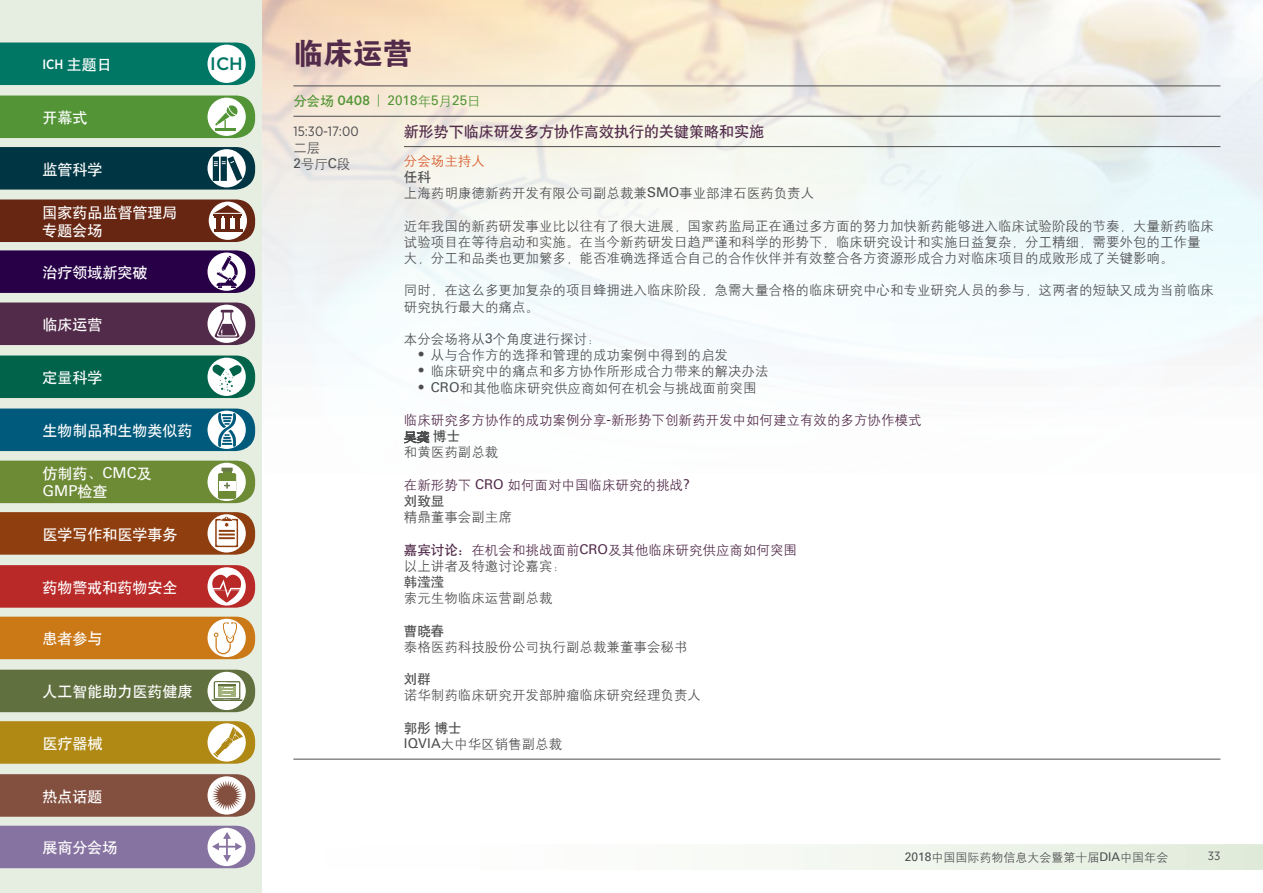
<style>
.page{position:relative;width:1263px;height:893px;background:#fff}
.page>*{position:absolute;margin:0;border:0;box-sizing:border-box;transform-origin:0 0}
.t1{font:30px "FZDHTK GBK1 0";color:#522b4a}
.t2{font:500 18px "Gotham";color:#007665}
.t3{font:15px/18px "H Yb 1 gj";color:#fff}
.t4{font:15px "H Yb 1 gj";color:#522b4a}
.t5{font:15px "Univers";color:#fff}
.t6{font:13.5px/16.2px "H Yg 2 gj";color:#4d4d4f}
.t7{font:13.5px/16.2px "H Yg 2 gj";color:#522b4a}
.t8{font:13.5px "Univers";color:#539536}
.t9{font:13.5px "H Yb 1 gj";color:#4d4d4f}
.t10{font:13.5px "Gotham Narrow";color:#4d4d4f}
.t11{font:500 13.5px "Gotham Narrow";color:#fff}
.t12{font:13.5px "H Yg 2 gj";color:#d75627}
.t13{font:12.75px "Ming Lt HKSCS UNI H";color:#4d4d4f}
.t14{font:12px "H Yg 2 gj";color:#4d4d4f}
.t15{font:12px "Gotham Narrow";color:#4d4d4f}
.s1{font-family:"H Yb 1 gj";font-weight:400;font-size:15px}
.s2{font-family:"Sim Sun"}
.s3{font-family:"Univers"}
.s4{font-family:"H Yb 1 gj"}
.s5{font-family:"Gotham Narrow";font-weight:500}
.s6{font-family:"Gotham Narrow"}
.s7{font-family:"H Yg 2 gj"}
.s8{font-family:"H Yb 1 gj";font-size:13.5px}
.s9{color:#4d4d4f}
</style>
<div class="page">
<div style="left:0;top:0;width:262px;height:893px;background:#e6eee1"></div>
<div style="left:0;top:43px;width:255px;height:42px;background:#007665"></div>
<svg style="left:0;top:302px;width:255px;height:43px;background:#63405b"></svg>
<svg style="left:0;top:356px;width:255px;height:42px;background:#19725b"></svg>
<svg style="left:0;top:409px;width:255px;height:42px;background:#166886"></svg>
<svg style="left:0;top:461px;width:255px;height:42px;background:#799346"></svg>
<svg style="left:0;top:512px;width:255px;height:43px;background:#9a5127"></svg>
<svg style="left:0;top:565px;width:255px;height:43px;background:#bd3a38"></svg>
<svg style="left:0;top:617px;width:255px;height:42px;background:#d0862f"></svg>
<svg style="left:0;top:670px;width:255px;height:42px;background:#6f7d50"></svg>
<svg style="left:0;top:721px;width:255px;height:43px;background:#b7952c"></svg>
<svg style="left:0;top:774px;width:255px;height:43px;background:#8d5e4f"></svg>
<svg style="left:0;top:826px;width:255px;height:42px;background:#917fa9"></svg>
<div style="left:207px;top:45px;width:39px;height:38px;background:#fff;border-radius:50%"></div>
<svg style="left:0;top:147px;width:255px;height:43px;background:#164753"></svg>
<svg style="left:0;top:250px;width:255px;height:43px;background:#3d1a5a"></svg>
<div style="left:236px;top:844px;width:1027px;height:26px;background:linear-gradient(to right,#fffcff,#e7f0e0)"></div>
<svg style="left:0;top:96px;width:255px;height:42px;background:#649f49"></svg>
<svg style="left:0;top:199px;width:255px;height:43px;background:#723825"></svg>
<hr style="left:293px;top:86px;width:111px;height:1px;background:#4d4d4f">
<hr style="left:404px;top:86px;width:816px;height:1px;background:#4d4d4f">
<hr style="left:293px;top:116px;width:111px;height:1px;background:#4d4d4f">
<hr style="left:404px;top:116px;width:816px;height:1px;background:#4d4d4f">
<hr style="left:404px;top:146px;width:816px;height:1px;background:#4d4d4f">
<hr style="left:293px;top:759px;width:111px;height:1px;background:#4d4d4f">
<hr style="left:404px;top:759px;width:816px;height:1px;background:#4d4d4f">
<svg style="left:403px;top:431px;width:27px;height:13px"></svg>
<p class="t11" style="left:43px;top:56px;width:71px">ICH <span class="s1">主题日</span></p>
<p class="t3" style="left:43px;top:109px;width:46px">开幕式</p>
<p class="t3" style="left:43px;top:160px;width:61px">监管科学</p>
<p class="t3" style="left:43px;top:204px;width:136px">国家药品监督管理局专题会场</p>
<p class="t3" style="left:43px;top:264px;width:106px">治疗领域新突破</p>
<p class="t3" style="left:43px;top:316px;width:61px">临床运营</p>
<p class="t3" style="left:43px;top:369px;width:61px">定量科学</p>
<p class="t3" style="left:43px;top:422px;width:151px">生物制品和生物类似药</p>
<p class="t3" style="left:43px;top:465px;width:111px">仿制药<span class="s2">、</span><span class="s3">CMC</span>及</p>
<p class="t5" style="left:43px;top:482px;width:66px">GMP<span class="s4">检查</span></p>
<p class="t3" style="left:43px;top:525px;width:136px">医学写作和医学事务</p>
<p class="t3" style="left:43px;top:578px;width:136px">药物警戒和药物安全</p>
<p class="t3" style="left:43px;top:630px;width:61px">患者参与</p>
<p class="t3" style="left:43px;top:683px;width:151px">人工智能助力医药健康</p>
<p class="t3" style="left:43px;top:734px;width:61px">医疗器械</p>
<p class="t3" style="left:43px;top:787px;width:61px">热点话题</p>
<p class="t3" style="left:43px;top:839px;width:76px">展商分会场</p>
<h2 class="t2" style="left:210px;top:52px;width:34px">ICH</h2>
<h1 class="t1" style="left:293px;top:37px;width:121px">临床运营</h1>
<p class="t8" style="left:293px;top:92px;width:189px"><span class="s4">分会场</span> <span class="s5">0408</span> <span class="s6">|</span> 2018<span class="s7">年</span>5<span class="s7">月</span>25<span class="s7">日</span></p>
<p class="t10" style="left:293px;top:122px;width:67px">15:30-17:00</p>
<p class="t6" style="left:293px;top:140px;width:59px">二层<br><span class="s3">2</span>号厅<span class="s3">C</span>段</p>
<p class="t4" style="left:404px;top:124px;width:361px">新形势下临床研发多方协作高效执行的关键策略和实施</p>
<p class="t12" style="left:404px;top:154px;width:82px">分会场主持人</p>
<p class="t9" style="left:404px;top:170px;width:28px">任科</p>
<p class="t6" style="left:404px;top:185px;width:412px">上海药明康德新药开发有限公司副总裁兼<span class="s3">SMO</span>事业部津石医药负责人</p>
<p class="t6" style="left:404px;top:217px;width:811px">近年我国的新药研发事业比以往有了很大进展，国家药监局正在通过多方面的努力加快新药能够进入临床试验阶段的节奏，大量新药临床试验项目在等待启动和实施。在当今新药研发日趋严谨和科学的形势下，临床研究设计和实施日益复杂，分工精细，需要外包的工作量大，分工和品类也更加繁多，能否准确选择适合自己的合作伙伴并有效整合各方资源形成合力对临床项目的成败形成了关键影响。</p>
<p class="t6" style="left:404px;top:282px;width:811px">同时，在这么多更加复杂的项目蜂拥进入临床阶段，急需大量合格的临床研究中心和专业研究人员的参与，这两者的短缺又成为当前临床研究执行最大的痛点。</p>
<p class="t6" style="left:404px;top:331px;width:198px">本分会场将从<span class="s3">3</span>个角度进行探讨：</p>
<p class="t6" style="left:419px;top:347px;width:311px"><span class="s3">•</span> 从与合作方的选择和管理的成功案例中得到的启发</p>
<p class="t6" style="left:419px;top:363px;width:351px"><span class="s3">•</span> 临床研究中的痛点和多方协作所形成合力带来的解决办法</p>
<p class="t6" style="left:419px;top:379px;width:339px"><span class="s3">• CRO</span>和其他临床研究供应商如何在机会与挑战面前突围</p>
<p class="t7" style="left:404px;top:412px;width:519px">临床研究多方协作的成功案例分享<span class="s3">-</span>新形势下创新药开发中如何建立有效的多方协作模式</p>
<p class="t13" style="left:404px;top:431px;width:58px">吴䶮<span class="s8">博士</span></p>
<p class="t6" style="left:404px;top:444px;width:96px">和黄医药副总裁</p>
<p class="t7" style="left:404px;top:477px;width:287px">在新形势下 <span class="s3">CRO</span> 如何面对中国临床研究的挑战<span class="s3">?</span></p>
<p class="t9" style="left:404px;top:494px;width:42px">刘致显</p>
<p class="t6" style="left:404px;top:509px;width:109px">精鼎董事会副主席</p>
<p class="t7" style="left:404px;top:541px;width:395px"><span class="s4">嘉宾讨论</span><span class="s2">：</span>在机会和挑战面前<span class="s3">CRO</span>及其他临床研究供应商如何突围<span class="s9">以上讲者及特邀讨论嘉宾：</span></p>
<p class="t9" style="left:404px;top:575px;width:42px">韩滢滢</p>
<p class="t6" style="left:404px;top:590px;width:150px">索元生物临床运营副总裁</p>
<p class="t9" style="left:404px;top:624px;width:42px">曹晓春</p>
<p class="t6" style="left:404px;top:639px;width:285px">泰格医药科技股份公司执行副总裁兼董事会秘书</p>
<p class="t9" style="left:404px;top:672px;width:28px">刘群</p>
<p class="t6" style="left:404px;top:687px;width:298px">诺华制药临床研究开发部肿瘤临床研究经理负责人</p>
<p class="t9" style="left:404px;top:721px;width:59px">郭彤博士</p>
<p class="t6" style="left:404px;top:736px;width:160px"><span class="s3">IQVIA</span>大中华区销售副总裁</p>
<p class="t14" style="left:905px;top:851px;width:265px"><span class="s3">2018</span>中国国际药物信息大会暨第十届<span class="s3">DIA</span>中国年会</p>
<p class="t15" style="left:1208px;top:848px;width:14px">33</p>
</div>
